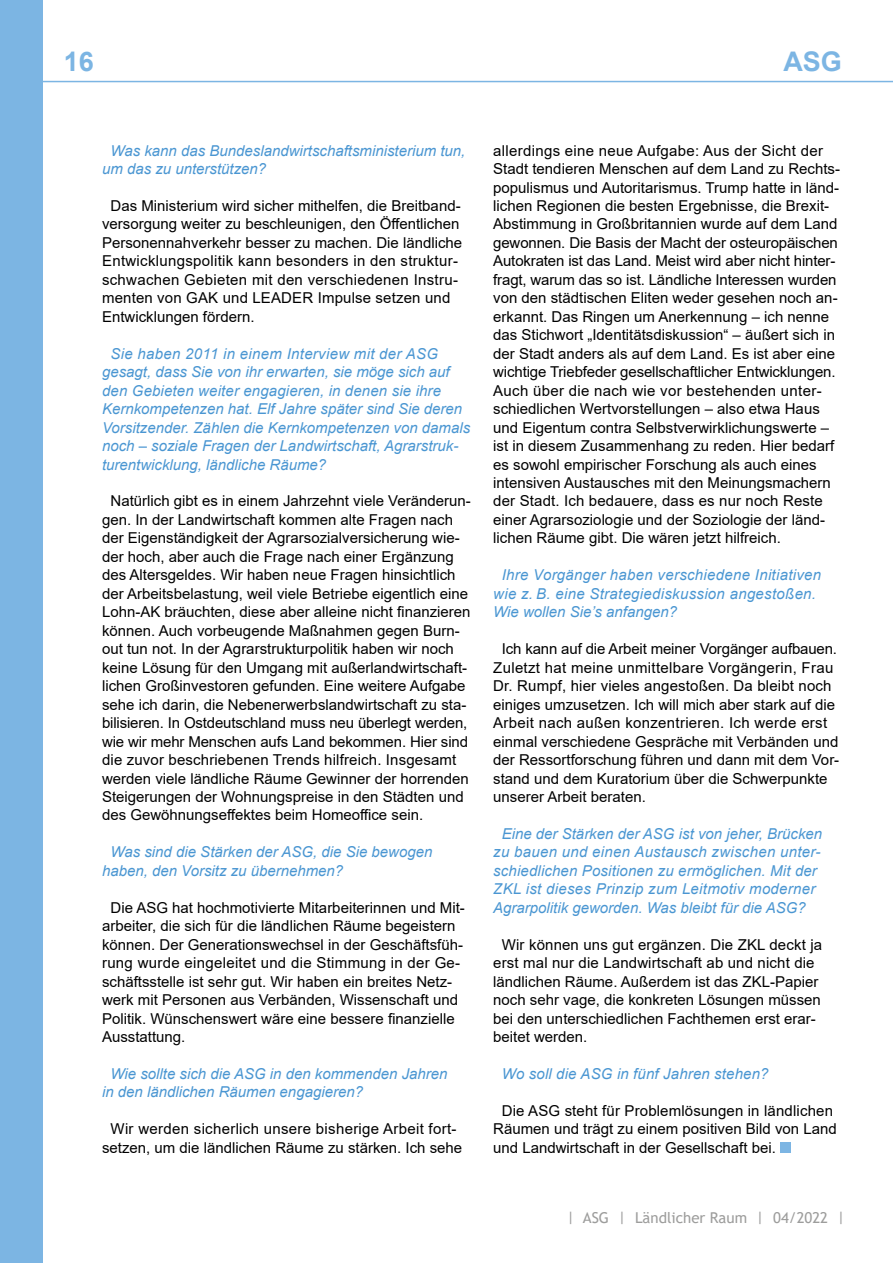
<style>
.page{position:relative;width:893px;height:1263px;background:#fff}
.page>*{position:absolute;margin:0;border:0;box-sizing:border-box;transform-origin:0 0}
.t1{font:700 27px "Arial";color:#7cb5e3}
.t2{font:15px/18.5px "Arial";color:#000}
.t3{font:italic 15px/18.5px "Arial";color:#4a96d2}
.t4{font:italic 15px/18.5px "Arial";letter-spacing:.02em;color:#4a96d2}
.t5{font:15px/18.5px "Arial";letter-spacing:.02em;color:#000;text-align:center}
.t6{font:15px "Trebuchet MS";color:#9d9d9c}
</style>
<div class="page">
<div style="left:0;top:0;width:43px;height:1263px;background:#7cb5e3"></div>
<hr style="left:0;top:81px;width:893px;height:1px;background:#7cb5e3">
<div style="left:780px;top:1142px;width:11px;height:11px;background:#7cb5e3"></div>
<h1 class="t1" style="left:64px;top:42px;width:32px">16</h1>
<h1 class="t1" style="left:783px;top:42px;width:60px">ASG</h1>
<p class="t3" style="left:102px;top:141px;width:365px;text-indent:9px">Was kann das Bundeslandwirtschaftsministerium tun, um das zu unterstützen?</p>
<p class="t2" style="left:102px;top:196px;width:362px;text-indent:9px">Das Ministerium wird sicher mithelfen, die Breitband&shy;versorgung weiter zu beschleunigen, den Öffentlichen Personennahverkehr besser zu machen. Die ländliche Entwicklungspolitik kann besonders in den struktur&shy;schwachen Gebieten mit den verschiedenen Instru&shy;menten von GAK und LEADER Impulse setzen und Entwicklungen fördern.</p>
<p class="t3" style="left:102px;top:344px;width:370px;text-indent:9px">Sie haben 2011 in einem Interview mit der ASG gesagt, dass Sie von ihr erwarten, sie möge sich auf den Gebieten weiter engagieren, in denen sie ihre Kernkompetenzen hat. Elf Jahre später sind Sie deren Vorsitzender. Zählen die Kernkompetenzen von damals noch – soziale Fragen der Landwirtschaft, Agrarstruk&shy;turentwicklung, ländliche Räume?</p>
<p class="t2" style="left:102px;top:492px;width:370px;text-indent:9px">Natürlich gibt es in einem Jahrzehnt viele Veränderun&shy;gen. In der Landwirtschaft kommen alte Fragen nach der Eigenständigkeit der Agrarsozialversicherung wie&shy;der hoch, aber auch die Frage nach einer Ergänzung des Altersgeldes. Wir haben neue Fragen hinsichtlich der Arbeitsbelastung, weil viele Betriebe eigentlich eine Lohn-AK bräuchten, diese aber alleine nicht finanzieren können. Auch vorbeugende Maßnahmen gegen Burn&shy;out tun not. In der Agrarstrukturpolitik haben wir noch keine Lösung für den Umgang mit außerlandwirtschaft&shy;lichen Großinvestoren gefunden. Eine weitere Aufgabe sehe ich darin, die Nebenerwerbslandwirtschaft zu sta&shy;bilisieren. In Ostdeutschland muss neu überlegt werden, wie wir mehr Menschen aufs Land bekommen. Hier sind die zuvor beschriebenen Trends hilfreich. Insgesamt werden viele ländliche Räume Gewinner der horrenden Steigerungen der Wohnungspreise in den Städten und des Gewöhnungseffektes beim Homeoffice sein.</p>
<p class="t3" style="left:102px;top:843px;width:332px;text-indent:9px">Was sind die Stärken der ASG, die Sie bewogen haben, den Vorsitz zu übernehmen?</p>
<p class="t2" style="left:102px;top:898px;width:364px;text-indent:9px">Die ASG hat hochmotivierte Mitarbeiterinnen und Mit&shy;arbeiter, die sich für die ländlichen Räume begeistern können. Der Generationswechsel in der Geschäftsfüh&shy;rung wurde eingeleitet und die Stimmung in der Ge&shy;schäftsstelle ist sehr gut. Wir haben ein breites Netz&shy;werk mit Personen aus Verbänden, Wissenschaft und Politik. Wünschenswert wäre eine bessere finanzielle Ausstattung.</p>
<p class="t3" style="left:102px;top:1065px;width:347px;text-indent:9px">Wie sollte sich die ASG in den kommenden Jahren in den ländlichen Räumen engagieren?</p>
<p class="t5" style="left:102px;top:1120px;width:362px">Wir werden sicherlich unsere bisherige Arbeit fort&shy;setzen, um die ländlichen Räume zu stärken. Ich sehe</p>
<p class="t2" style="left:493px;top:141px;width:348px">allerdings eine neue Aufgabe: Aus der Sicht der Stadt tendieren Menschen auf dem Land zu Rechts&shy;populismus und Autoritarismus. Trump hatte in länd&shy;lichen Regionen die besten Ergebnisse, die Brexit-- Abstimmung in Großbritannien wurde auf dem Land gewonnen. Die Basis der Macht der osteuropäischen Autokraten ist das Land. Meist wird aber nicht hinter&shy;fragt, warum das so ist. Ländliche Interessen wurden von den städtischen Eliten weder gesehen noch an&shy;erkannt. Das Ringen um Anerkennung – ich nenne das Stichwort „Identitätsdiskussion“ – äußert sich in der Stadt anders als auf dem Land. Es ist aber eine wichtige Triebfeder gesellschaftlicher Entwicklungen.<br>Auch über die nach wie vor bestehenden unter&shy;schiedlichen Wertvorstellungen – also etwa Haus und Eigentum contra Selbstverwirklichungswerte – ist in diesem Zusammenhang zu reden. Hier bedarf es sowohl empirischer Forschung als auch eines intensiven Austausches mit den Meinungsmachern der Stadt. Ich bedauere, dass es nur noch Reste einer Agrarsoziologie und der Soziologie der länd&shy;lichen Räume gibt. Die wären jetzt hilfreich.</p>
<p class="t4" style="left:493px;top:566px;width:329px;text-indent:9px">Ihre Vorgänger haben verschiedene Initiativen wie z. B. eine Strategiediskussion angestoßen.<br>Wie wollen Sie’s anfangen?</p>
<p class="t2" style="left:493px;top:640px;width:348px;text-indent:9px">Ich kann auf die Arbeit meiner Vorgänger aufbauen.<br>Zuletzt hat meine unmittelbare Vorgängerin, Frau Dr. Rumpf, hier vieles angestoßen. Da bleibt noch einiges umzusetzen. Ich will mich aber stark auf die Arbeit nach außen konzentrieren. Ich werde erst einmal verschiedene Gespräche mit Verbänden und der Ressortforschung führen und dann mit dem Vor&shy;stand und dem Kuratorium über die Schwerpunkte unserer Arbeit beraten.</p>
<p class="t3" style="left:493px;top:825px;width:330px;text-indent:9px">Eine der Stärken der ASG ist von jeher, Brücken zu bauen und einen Austausch zwischen unter&shy;schiedlichen Positionen zu ermöglichen. Mit der ZKL ist dieses Prinzip zum Leitmotiv moderner Agrarpolitik geworden. Was bleibt für die ASG?</p>
<p class="t2" style="left:493px;top:935px;width:330px;text-indent:9px">Wir können uns gut ergänzen. Die ZKL deckt ja erst mal nur die Landwirtschaft ab und nicht die ländlichen Räume. Außerdem ist das ZKL-Papier noch sehr vage, die konkreten Lösungen müssen bei den unterschiedlichen Fachthemen erst erar&shy;beitet werden.</p>
<p class="t3" style="left:502px;top:1065px;width:268px">Wo soll die ASG in fünf Jahren stehen?</p>
<p class="t2" style="left:493px;top:1101px;width:345px;text-indent:9px">Die ASG steht für Problemlösungen in ländlichen<br>Räumen und trägt zu einem positiven Bild von Land und Landwirtschaft in der Gesellschaft bei.</p>
<p class="t6" style="left:567px;top:1208px;width:280px">| ASG | Ländlicher Raum | 04/2022 |</p>
</div>
